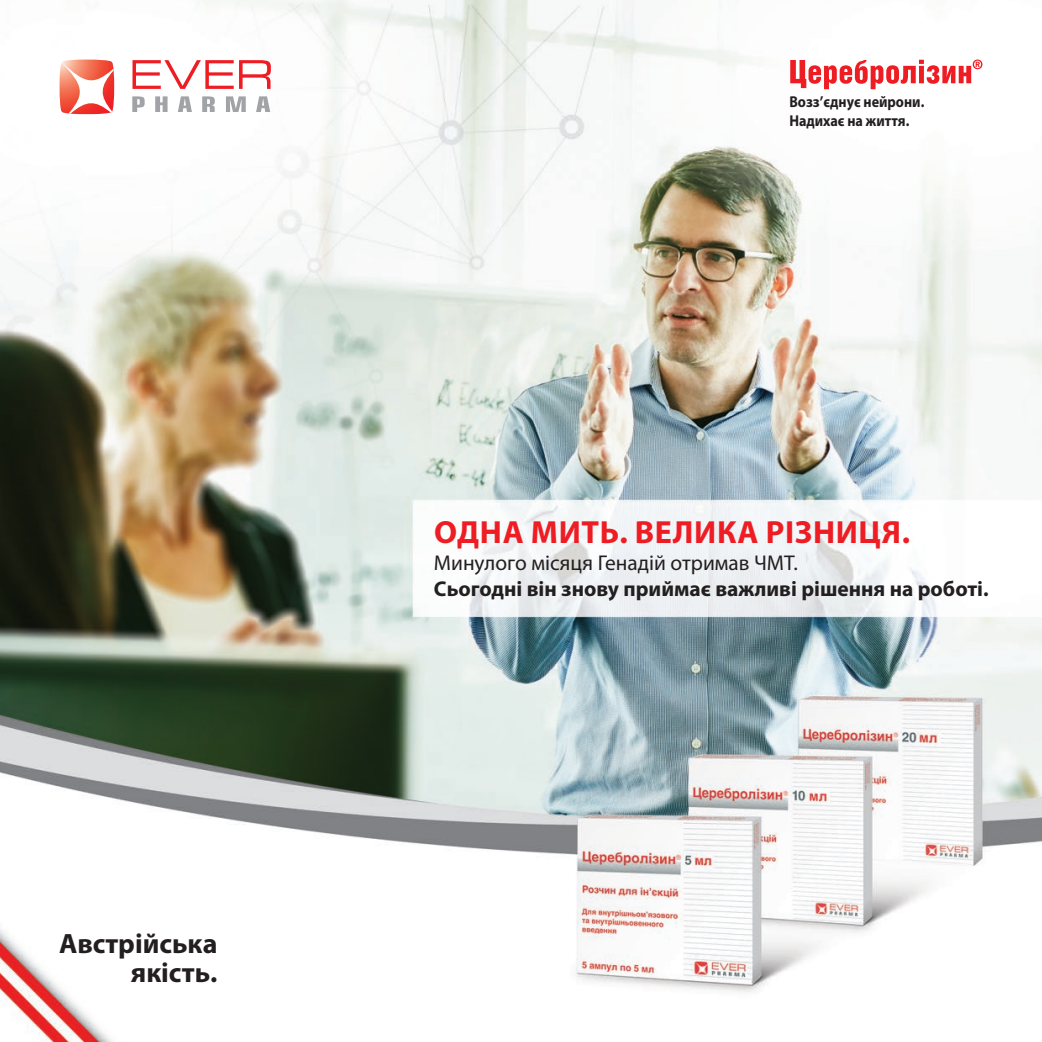
<style>
.page{position:relative;width:1042px;height:1042px;background:#fff}
.page>*{position:absolute;margin:0;border:0;box-sizing:border-box;transform-origin:0 0}
.t1{font:700 32.2px "Myriad Pro";letter-spacing:.02em;color:#ee1d23}
.t2{font:700 28px/29.6px "Myriad Pro";color:#231f20;text-align:right}
.t3{font:700 21.35px "Myriad Pro";color:#231f20}
.t4{font:21.35px "Myriad Pro";color:#231f20}
.t5{font:700 15.75px/18.9px "Myriad Pro";color:#231f20;scale:.9 1}
</style>
<div class="page">
<img style="left:0;top:0;width:1042px;height:1042px">
<svg style="left:60px;top:60px;width:54px;height:54px"></svg>
<svg style="left:132px;top:60px;width:139px;height:29px"></svg>
<svg style="left:132px;top:96px;width:13px;height:16px"></svg>
<svg style="left:155px;top:96px;width:13px;height:16px"></svg>
<svg style="left:178px;top:96px;width:14px;height:16px"></svg>
<svg style="left:202px;top:96px;width:13px;height:16px"></svg>
<svg style="left:226px;top:96px;width:20px;height:16px"></svg>
<svg style="left:256px;top:96px;width:14px;height:16px"></svg>
<svg style="left:790px;top:60px;width:192px;height:29px"></svg>
<h2 class="t2" style="left:59px;top:928px;width:160px">Авcтрійська якість.</h2>
<p class="t5" style="left:789px;top:92px;width:151px">Возз’єднує нейрони.<br>Надихає на життя.</p>
<h1 class="t1" style="left:434px;top:511px;width:477px">ОДНА МИТЬ. ВЕЛИКА РІЗНИЦЯ.</h1>
<p class="t4" style="left:434px;top:550px;width:365px">Минулого місяця Генадій отримав ЧМТ.</p>
<p class="t3" style="left:434px;top:575px;width:556px">Сьогодні він знову приймає важливі рішення на роботі.</p>
</div>
